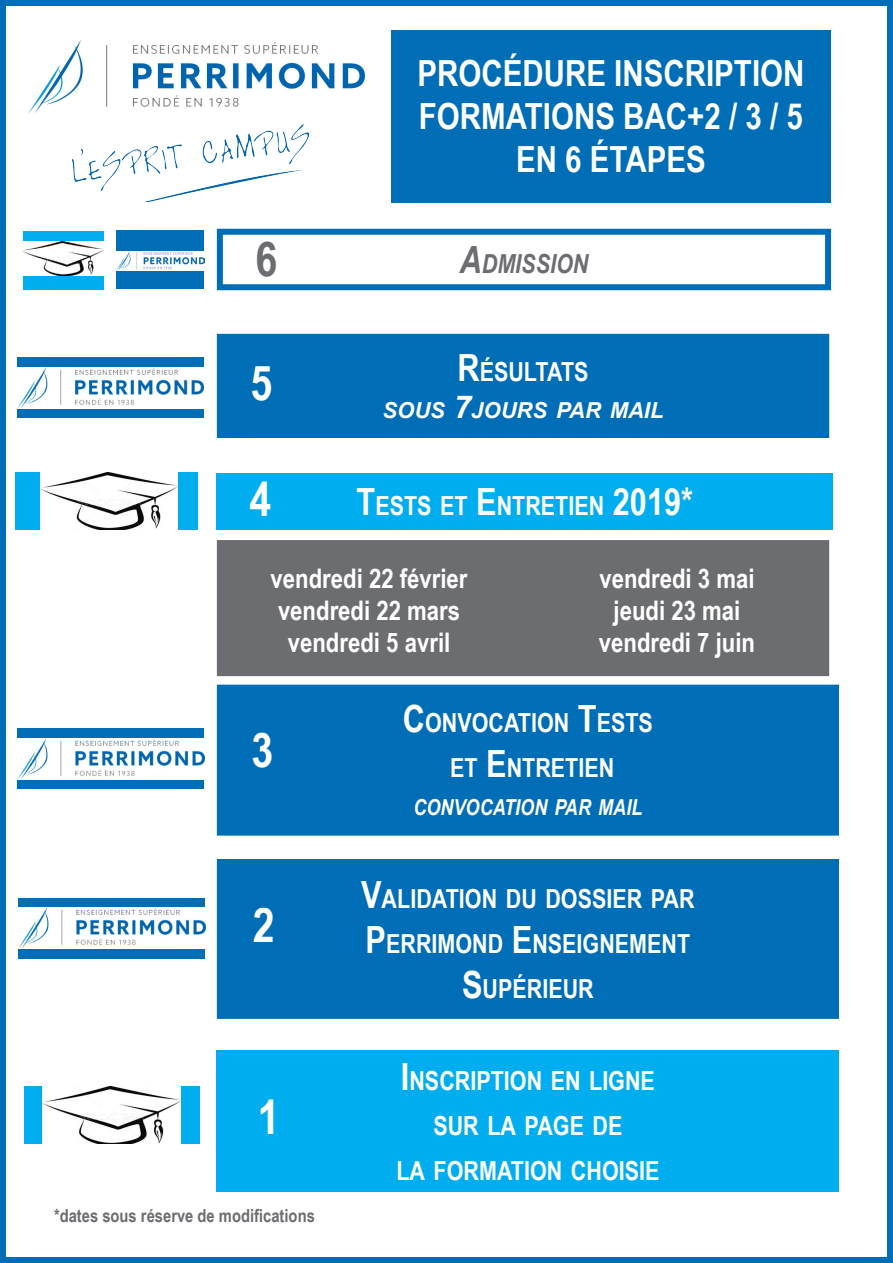
<style>
.page{position:relative;width:893px;height:1263px;background:#fff}
.page>*{position:absolute;margin:0;border:0;box-sizing:border-box;transform-origin:0 0}
.t1{font:700 48px "Arial Narrow";color:#fff}
.t2{font:700 48px "Arial Narrow";color:#6c6d70}
.t3{font:700 36px "Arial Narrow";color:#fff}
.t4{font:700 27px "Arial Narrow";color:#fff}
.t5{font:700 26.25px "Arial Narrow";color:#fff}
.t6{font:italic 700 26.25px "Arial Narrow";color:#6c6d70}
.t7{font:italic 700 22.05px "Arial Narrow";color:#fff}
.t8{font:italic 700 22.05px "Arial";color:#fff}
.t9{font:700 18px "Arial Narrow";color:#6c6d70}
.s1{font-size:37.5px}
.s2{font-size:31.5px}
</style>
<div class="page">
<div style="left:0;top:0;width:893px;height:1263px;border:6px solid #006db7"></div>
<div style="left:220px;top:688px;width:616px;height:145px;background:#006db7"></div>
<div style="left:217px;top:685px;width:622px;height:151px;border:6px solid #006db7"></div>
<div style="left:220px;top:862px;width:616px;height:154px;background:#006db7"></div>
<div style="left:217px;top:859px;width:622px;height:160px;border:6px solid #006db7"></div>
<div style="left:217px;top:1050px;width:622px;height:142px;background:#00aeef"></div>
<div style="left:220px;top:337px;width:606px;height:98px;background:#006db7"></div>
<div style="left:217px;top:334px;width:612px;height:104px;border:6px solid #006db7"></div>
<div style="left:217px;top:229px;width:614px;height:61px;border:6px solid #006db7"></div>
<div style="left:217px;top:473px;width:616px;height:56px;background:#00aeef"></div>
<div style="left:391px;top:30px;width:440px;height:173px;background:#006db7"></div>
<div style="left:16px;top:472px;width:182px;height:57px;background:#00aeef"></div>
<img style="left:40px;top:472px;width:138px;height:57px">
<div style="left:17px;top:729px;width:187px;height:60px;background:#006db7"></div>
<img style="left:17px;top:738px;width:187px;height:41px">
<img style="left:29px;top:40px;width:335px;height:73px">
<img style="left:72px;top:124px;width:236px;height:78px">
<div style="left:218px;top:542px;width:610px;height:133px;background:#6c6d70"></div>
<div style="left:217px;top:540px;width:612px;height:136px;border:3px solid #6c6d70"></div>
<div style="left:17px;top:358px;width:187px;height:60px;background:#006db7"></div>
<img style="left:17px;top:367px;width:187px;height:41px">
<div style="left:18px;top:898px;width:187px;height:60px;background:#006db7"></div>
<img style="left:18px;top:907px;width:187px;height:41px">
<div style="left:24px;top:1086px;width:176px;height:58px;background:#00aeef"></div>
<img style="left:43px;top:1086px;width:137px;height:58px">
<div style="left:23px;top:231px;width:80px;height:58px;background:#00aeef"></div>
<img style="left:23px;top:241px;width:80px;height:35px">
<div style="left:116px;top:230px;width:88px;height:59px;background:#006db7"></div>
<img style="left:116px;top:251px;width:88px;height:19px">
<p class="t2" style="left:256px;top:222px;width:23px">6</p>
<p class="t1" style="left:251px;top:347px;width:23px">5</p>
<p class="t1" style="left:249px;top:463px;width:23px">4</p>
<p class="t3" style="left:417px;top:46px;width:107px">PROCÉDURE</p>
<p class="t3" style="left:614px;top:46px;width:88px">INSCRIPTION</p>
<p class="t3" style="left:419px;top:89px;width:21px">FORMATIONS</p>
<p class="t3" style="left:623px;top:89px;width:181px">BAC+2 / 3 / 5</p>
<p class="t3" style="left:516px;top:133px;width:94px">EN 6 ÉTAPES</p>
<p class="t6" style="left:460px;top:244px;width:130px"><span class="s1">A</span>DMISSION</p>
<p class="t5" style="left:457px;top:352px;width:133px"><span class="s1">R</span>ÉSULTATS</p>
<p class="t8" style="left:382px;top:396px;width:283px">SOUS <span class="s2">7</span>JOURS PAR MAIL</p>
<p class="t5" style="left:357px;top:486px;width:338px"><span class="s1">T</span>ESTS ET <span class="s1">E</span>NTRETIEN <span class="s1">2019*</span></p>
<p class="t4" style="left:271px;top:558px;width:198px">vendredi 22 février</p>
<p class="t4" style="left:278px;top:590px;width:184px">vendredi 22 mars</p>
<p class="t4" style="left:288px;top:622px;width:164px">vendredi 5 avril</p>
<p class="t4" style="left:599px;top:558px;width:157px">vendredi 3 mai</p>
<p class="t4" style="left:614px;top:590px;width:128px">jeudi 23 mai</p>
<p class="t4" style="left:599px;top:622px;width:158px">vendredi 7 juin</p>
<p class="t1" style="left:252px;top:714px;width:23px">3</p>
<p class="t1" style="left:253px;top:889px;width:23px">2</p>
<p class="t1" style="left:258px;top:1081px;width:23px">1</p>
<p class="t9" style="left:54px;top:1202px;width:262px">*dates sous réserve de modifications</p>
<p class="t5" style="left:403px;top:703px;width:252px"><span class="s1">C</span>ONVOCATION <span class="s1">T</span>ESTS</p>
<p class="t5" style="left:450px;top:748px;width:166px">ET <span class="s1">E</span>NTRETIEN</p>
<p class="t7" style="left:413px;top:791px;width:231px">CONVOCATION PAR MAIL</p>
<p class="t5" style="left:361px;top:878px;width:335px"><span class="s1">V</span>ALIDATION DU DOSSIER PAR</p>
<p class="t5" style="left:366px;top:923px;width:326px"><span class="s1">P</span>ERRIMOND <span class="s1">E</span>NSEIGNEMENT</p>
<p class="t5" style="left:462px;top:968px;width:133px"><span class="s1">S</span>UPÉRIEUR</p>
<p class="t5" style="left:401px;top:1060px;width:256px"><span class="s1">I</span> NSCRIPTION EN LIGNE</p>
<p class="t5" style="left:433px;top:1105px;width:191px">SUR LA PAGE DE</p>
<p class="t5" style="left:396px;top:1150px;width:265px">LA FORMATION CHOISIE</p>
</div>
